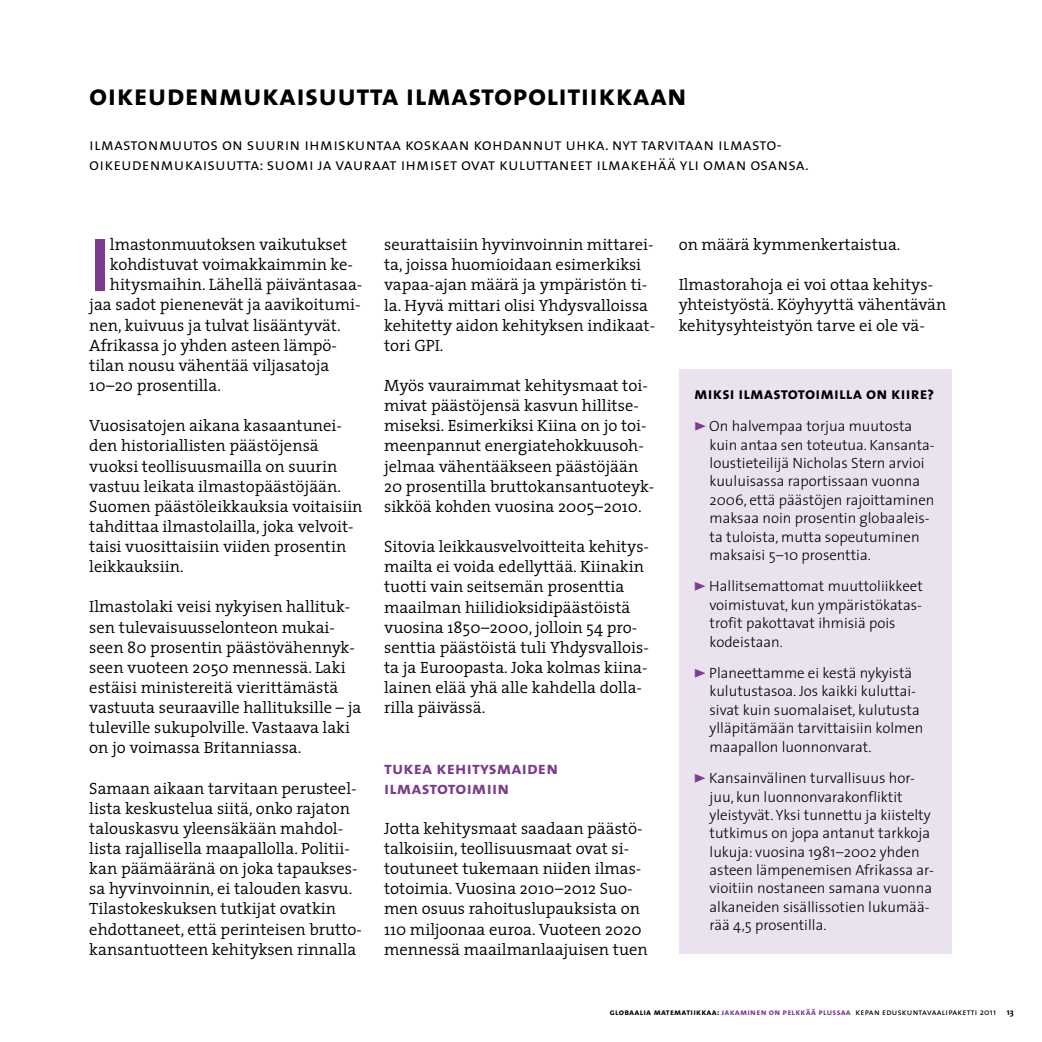
<style>
.page{position:relative;width:1042px;height:1042px;background:#fff}
.page>*{position:absolute;margin:0;border:0;box-sizing:border-box;transform-origin:0 0}
.t1{font:76.3px "The Sans Bold Caps";color:#7b3c8c}
.t2{font:29.75px "The Sans Bold Caps";letter-spacing:.01em;color:#000}
.t3{font:17.68px/20.5px "The Sans Bold Caps";letter-spacing:.01em;color:#7b3c8c}
.t4{font:300 16.62px "The Serif";color:#000}
.t5{font:16.62px/20.1px "The Sans Semi Light Caps";letter-spacing:.01em;color:#000}
.t6{font:16.62px "The Sans Bold Caps";letter-spacing:.01em;color:#000}
.t7{font:300 16.45px/20.1px "The Serif";color:#000}
.t8{font:300 14.88px/18.4px "The Sans";color:#000}
.t9{font:8.75px "The Sans Caps";letter-spacing:.03em;color:#000}
.s1{font-family:"The Sans Black Caps";font-weight:400;font-size:16.62px;color:#7b3c8c}
.s2{font-family:"The Sans Bold Caps"}
.s3{font-family:"The Sans Bold Caps";color:#7b3c8c}
.s4{font-family:"The Sans"}
.s5{font-family:"The Sans";font-weight:700}
</style>
<div class="page">
<div style="left:679px;top:370px;width:273px;height:584px;background:#eae2ef"></div>
<h2 class="t2" style="left:89px;top:70px;width:599px">oikeudenmukaisuutta ilmastopolitiikkaan</h2>
<p class="t5" style="left:89px;top:134px;width:721px">ilmastonmuutos on suurin ihmiskuntaa koskaan kohdannut uhka. nyt tarvitaan ilmasto&shy;oikeudenmukaisuutta: suomi ja vauraat ihmiset ovat kuluttaneet ilmakehää yli oman osansa.</p>
<h1 class="t1" style="left:89px;top:200px;width:22px">I</h1>
<p class="t4" style="left:110px;top:231px;width:239px">lmastonmuutoksen vaikutukset</p>
<p class="t4" style="left:110px;top:251px;width:245px">kohdistuvat voimakkaimmin ke-</p>
<p class="t4" style="left:110px;top:271px;width:254px">hitysmaihin. Lähellä päiväntasaa-</p>
<p class="t4" style="left:89px;top:291px;width:273px">jaa sadot pienenevät ja aavikoitumi-</p>
<p class="t4" style="left:89px;top:311px;width:253px">nen, kuivuus ja tulvat lisääntyvät.</p>
<p class="t4" style="left:89px;top:331px;width:249px">Afrikassa jo yhden asteen lämpö-</p>
<p class="t4" style="left:89px;top:351px;width:242px">tilan nousu vähentää viljasatoja</p>
<p class="t4" style="left:89px;top:372px;width:133px">10–20 prosentilla.</p>
<p class="t7" style="left:89px;top:415px;width:275px">Vuosisatojen aikana kasaantunei&shy;den historiallisten päästöjensä vuoksi teollisuusmailla on suurin vastuu leikata ilmastopäästöjään.<br>Suomen päästöleikkauksia voitaisiin tahdittaa ilmastolailla, joka velvoit&shy;taisi vuosittaisiin viiden prosentin leikkauksiin.</p>
<p class="t7" style="left:89px;top:596px;width:274px">Ilmastolaki veisi nykyisen hallituk&shy;sen tulevaisuusselonteon mukai&shy;seen 80 prosentin päästövähennyk&shy;seen vuoteen 2050 mennessä. Laki estäisi ministereitä vierittämästä vastuuta seuraaville hallituksille – ja tuleville sukupolville. Vastaava laki on jo voimassa Britanniassa.</p>
<p class="t7" style="left:89px;top:777px;width:274px">Samaan aikaan tarvitaan perusteel&shy;lista keskustelua siitä, onko rajaton talouskasvu yleensäkään mahdol&shy;lista rajallisella maapallolla. Politii&shy;kan päämääränä on joka tapaukses&shy;sa hyvinvoinnin, ei talouden kasvu.<br>Tilastokeskuksen tutkijat ovatkin ehdottaneet, että perinteisen brutto&shy;kansantuotteen kehityksen rinnalla</p>
<p class="t7" style="left:384px;top:234px;width:273px">seurattaisiin hyvinvoinnin mittarei&shy;ta, joissa huomioidaan esimerkiksi vapaa-ajan määrä ja ympäristön ti&shy;la. Hyvä mittari olisi Yhdysvalloissa kehitetty aidon kehityksen indikaat&shy;tori GPI.</p>
<p class="t7" style="left:384px;top:375px;width:272px">Myös vauraimmat kehitysmaat toi&shy;mivat päästöjensä kasvun hillitse&shy;miseksi. Esimerkiksi Kiina on jo toi&shy;meenpannut energiatehokkuusoh&shy;jelmaa vähentääkseen päästöjään 20 prosentilla bruttokansantuoteyk&shy;sikköä kohden vuosina 2005–2010.</p>
<p class="t7" style="left:384px;top:536px;width:266px">Sitovia leikkausvelvoitteita kehitys&shy;mailta ei voida edellyttää. Kiinakin tuotti vain seitsemän prosenttia maailman hiilidioksidipäästöistä vuosina 1850–2000, jolloin 54 pro&shy;senttia päästöistä tuli Yhdysvallois&shy;ta ja Euroopasta. Joka kolmas kiina&shy;lainen elää yhä alle kahdella dolla&shy;rilla päivässä.</p>
<p class="t3" style="left:384px;top:757px;width:175px">tukea kehitysmaiden ilmastotoimiin</p>
<p class="t7" style="left:384px;top:817px;width:265px">Jotta kehitysmaat saadaan päästö&shy;talkoisiin, teollisuusmaat ovat si&shy;toutuneet tukemaan niiden ilmas&shy;totoimia. Vuosina 2010–2012 Suo&shy;men osuus rahoituslupauksista on 110 miljoonaa euroa. Vuoteen 2020 mennessä maailmanlaajuisen tuen</p>
<p class="t7" style="left:678px;top:234px;width:223px">on määrä kymmenkertaistua.</p>
<p class="t7" style="left:678px;top:274px;width:269px">Ilmastorahoja ei voi ottaa kehitys&shy;yhteistyöstä. Köyhyyttä vähentävän kehitysyhteistyön tarve ei ole vä-</p>
<p class="t6" style="left:694px;top:379px;width:241px">miksi ilmastotoimilla on kiire?</p>
<p class="t8" style="left:709px;top:416px;width:227px;text-indent:-15px"><span class="s1">&gt;</span> On halvempaa torjua muutosta kuin antaa sen toteutua. Kansanta&shy;loustieteilijä Nicholas Stern arvioi kuuluisassa raportissaan vuonna 2006, että päästöjen rajoittaminen maksaa noin prosentin globaaleis&shy;ta tuloista, mutta sopeutuminen maksaisi 5–10 prosenttia.</p>
<p class="t8" style="left:709px;top:577px;width:215px;text-indent:-15px"><span class="s1">&gt;</span> Hallitsemattomat muuttoliikkeet voimistuvat, kun ympäristökatas&shy;trofit pakottavat ihmisiä pois kodeistaan.</p>
<p class="t8" style="left:709px;top:663px;width:215px;text-indent:-15px"><span class="s1">&gt;</span> Planeettamme ei kestä nykyistä kulutustasoa. Jos kaikki kuluttai&shy;sivat kuin suomalaiset, kulutusta ylläpitämään tarvittaisiin kolmen maapallon luonnonvarat.</p>
<p class="t8" style="left:709px;top:768px;width:226px;text-indent:-15px"><span class="s1">&gt;</span> Kansainvälinen turvallisuus hor&shy;juu, kun luonnonvarakonfliktit yleistyvät. Yksi tunnettu ja kiistelty tutkimus on jopa antanut tarkkoja lukuja: vuosina 1981–2002 yhden asteen lämpenemisen Afrikassa ar&shy;vioitiin nostaneen samana vuonna alkaneiden sisällissotien lukumää&shy;rää 4,5 prosentilla.</p>
<p class="t9" style="left:610px;top:1004px;width:405px"><span class="s2">globaalia matematiikkaa:</span> <span class="s3">jakaminen on pelkkää plussaa</span> kepan eduskuntavaalipaketti <span class="s4">2011</span> <span class="s5">13</span></p>
</div>
